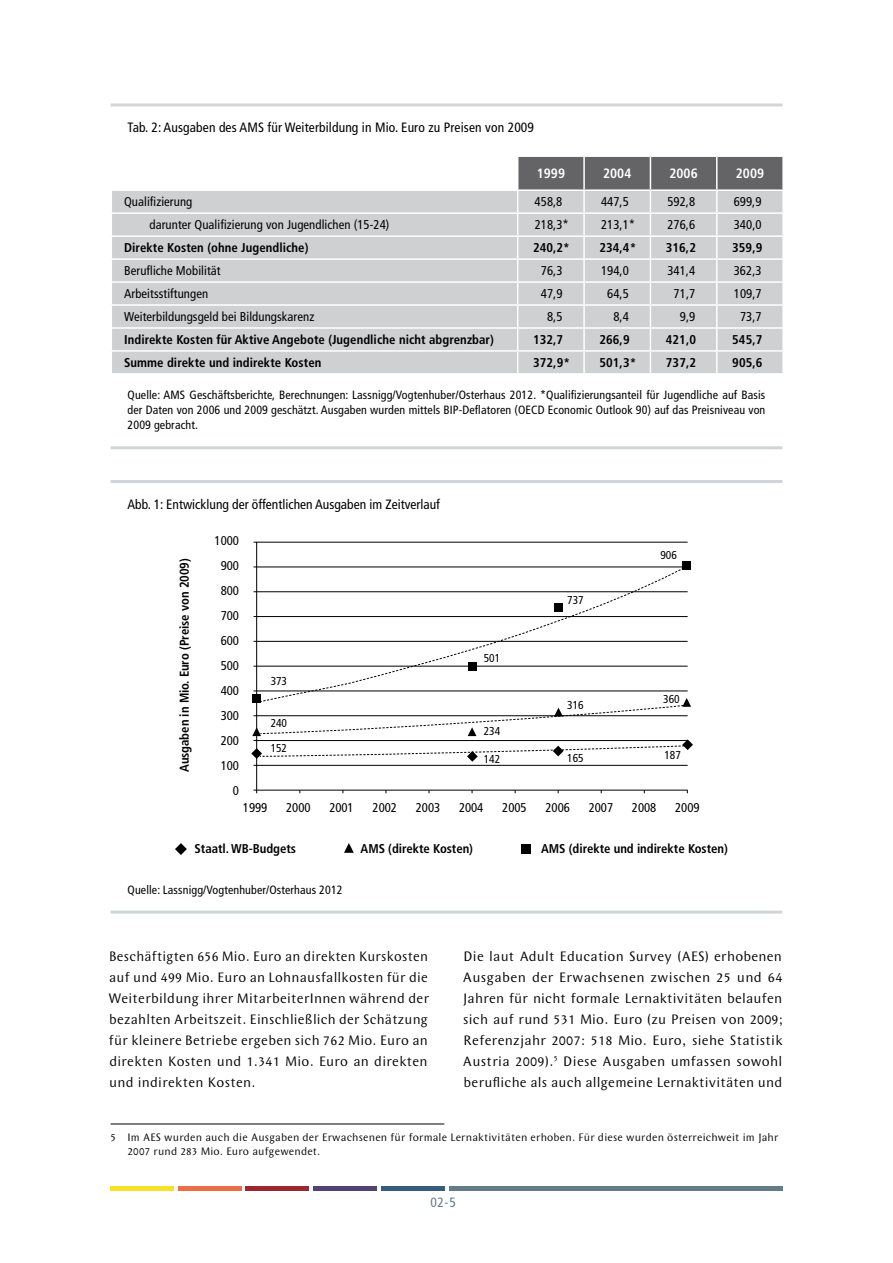
<style>
.page{position:relative;width:893px;height:1263px;background:#fff}
.page>*{position:absolute;margin:0;border:0;box-sizing:border-box;transform-origin:0 0}
.t1{font:14.25px/21px "Wunderlich";letter-spacing:.02em;color:#000;text-align:justify}
.t2{font:condensed 13.5px "Frutiger LT Std";color:#000}
.t3{font:700 condensed 13.5px "Frutiger LT Std";letter-spacing:.005em;color:#fff}
.t4{font:condensed 13.5px "Frutiger LT Std";color:#627c8c}
.t5{font:condensed 12.75px/25px "Frutiger LT Std";letter-spacing:.005em;color:#000;text-align:right}
.t6{font:700 condensed 12.75px "Frutiger LT Std";letter-spacing:.005em;color:#000}
.t7{font:condensed 12px/15px "Frutiger LT Std";letter-spacing:.01em;color:#000;text-align:justify}
.t8{font:condensed 11.55px "Frutiger LT Std";letter-spacing:-.005em;color:#000}
.t9{font:11.25px/13.5px "Wunderlich";letter-spacing:.015em;color:#000}
</style>
<div class="page">
<div style="left:111px;top:1186px;width:63px;height:5px;background:#f6e329"></div>
<div style="left:178px;top:1186px;width:64px;height:5px;background:#eb6f46"></div>
<div style="left:246px;top:1186px;width:63px;height:5px;background:#9b2731"></div>
<div style="left:313px;top:1186px;width:64px;height:5px;background:#524472"></div>
<div style="left:381px;top:1186px;width:63px;height:5px;background:#365d7b"></div>
<div style="left:449px;top:1186px;width:333px;height:5px;background:#627c8c"></div>
<hr style="left:111px;top:103px;width:671px;height:3px;background:#d1d5d9">
<hr style="left:111px;top:446px;width:671px;height:3px;background:#d1d5d9">
<div style="left:112px;top:191px;width:405px;height:182px;background:#ced0d1"></div>
<hr style="left:111px;top:212px;width:407px;height:2px;background:#fff">
<hr style="left:111px;top:235px;width:407px;height:2px;background:#fff">
<hr style="left:111px;top:258px;width:407px;height:2px;background:#fff">
<hr style="left:111px;top:281px;width:407px;height:2px;background:#fff">
<hr style="left:111px;top:304px;width:407px;height:2px;background:#fff">
<hr style="left:111px;top:327px;width:407px;height:2px;background:#fff">
<hr style="left:111px;top:350px;width:407px;height:2px;background:#fff">
<svg style="left:517px;top:156px;width:266px;height:217px;background:#c3c5c6"></svg>
<hr style="left:717px;top:350px;width:67px;height:2px;background:#fff">
<hr style="left:716px;top:352px;width:2px;height:21px;background:#fff">
<hr style="left:782px;top:352px;width:2px;height:21px;background:#fff">
<hr style="left:111px;top:480px;width:671px;height:3px;background:#d1d5d9">
<hr style="left:111px;top:911px;width:671px;height:3px;background:#d1d5d9">
<div style="left:521px;top:844px;width:10px;height:10px;background:#000"></div>
<hr style="left:254px;top:542px;width:434px;height:1px;background:#000">
<hr style="left:254px;top:765px;width:434px;height:1px;background:#000">
<hr style="left:254px;top:790px;width:434px;height:1px;background:#000">
<hr style="left:256px;top:542px;width:1px;height:251px;background:#000">
<div style="left:682px;top:561px;width:9px;height:9px;background:#000"></div>
<svg style="left:251px;top:567px;width:442px;height:195px"></svg>
<svg style="left:175px;top:843px;width:12px;height:12px"></svg>
<svg style="left:344px;top:843px;width:10px;height:10px"></svg>
<hr style="left:111px;top:1123px;width:333px;height:1px;background:#000">
<p class="t2" style="left:128px;top:119px;width:408px">Tab. 2: Ausgaben des AMS für Weiterbildung in Mio. Euro zu Preisen von 2009</p>
<p class="t3" style="left:537px;top:166px;width:30px">1999</p>
<p class="t3" style="left:603px;top:166px;width:30px">2004</p>
<p class="t3" style="left:669px;top:166px;width:30px">2006</p>
<p class="t3" style="left:736px;top:166px;width:30px">2009</p>
<p class="t5" style="left:124px;top:190px;width:70px">Qualifizierung</p>
<p class="t5" style="left:535px;top:190px;width:29px">458,8</p>
<p class="t5" style="left:601px;top:190px;width:29px">447,5</p>
<p class="t5" style="left:667px;top:190px;width:29px">592,8</p>
<p class="t5" style="left:734px;top:190px;width:29px">699,9</p>
<p class="t5" style="left:150px;top:213px;width:241px">darunter Qualifizierung von Jugendlichen (15-24)</p>
<p class="t5" style="left:535px;top:213px;width:36px">218,3*</p>
<p class="t5" style="left:601px;top:213px;width:36px">213,1*</p>
<p class="t5" style="left:667px;top:213px;width:29px">276,6</p>
<p class="t5" style="left:734px;top:213px;width:29px">340,0</p>
<p class="t6" style="left:124px;top:240px;width:186px">Direkte Kosten (ohne Jugendliche)</p>
<p class="t6" style="left:533px;top:240px;width:38px">240,2*</p>
<p class="t6" style="left:599px;top:240px;width:38px">234,4*</p>
<p class="t6" style="left:666px;top:240px;width:32px">316,2</p>
<p class="t6" style="left:732px;top:240px;width:32px">359,9</p>
<p class="t5" style="left:124px;top:258px;width:98px">Berufliche Mobilität</p>
<p class="t5" style="left:541px;top:258px;width:23px">76,3</p>
<p class="t5" style="left:601px;top:258px;width:29px">194,0</p>
<p class="t5" style="left:667px;top:258px;width:29px">341,4</p>
<p class="t5" style="left:734px;top:258px;width:29px">362,3</p>
<p class="t5" style="left:124px;top:281px;width:86px">Arbeitsstiftungen</p>
<p class="t5" style="left:541px;top:281px;width:23px">47,9</p>
<p class="t5" style="left:607px;top:281px;width:23px">64,5</p>
<p class="t5" style="left:674px;top:281px;width:23px">71,7</p>
<p class="t5" style="left:734px;top:281px;width:29px">109,7</p>
<p class="t5" style="left:124px;top:304px;width:192px">Weiterbildungsgeld bei Bildungskarenz</p>
<p class="t5" style="left:547px;top:304px;width:17px">8,5</p>
<p class="t5" style="left:613px;top:304px;width:17px">8,4</p>
<p class="t5" style="left:680px;top:304px;width:17px">9,9</p>
<p class="t5" style="left:740px;top:304px;width:23px">73,7</p>
<p class="t6" style="left:124px;top:332px;width:371px">Indirekte Kosten für Aktive Angebote (Jugendliche nicht abgrenzbar)</p>
<p class="t6" style="left:533px;top:332px;width:32px">132,7</p>
<p class="t6" style="left:600px;top:332px;width:32px">266,9</p>
<p class="t6" style="left:666px;top:332px;width:32px">421,0</p>
<p class="t6" style="left:732px;top:332px;width:32px">545,7</p>
<p class="t6" style="left:124px;top:355px;width:199px">Summe direkte und indirekte Kosten</p>
<p class="t6" style="left:533px;top:355px;width:38px">372,9*</p>
<p class="t6" style="left:600px;top:355px;width:38px">501,3*</p>
<p class="t6" style="left:666px;top:355px;width:32px">737,2</p>
<p class="t6" style="left:732px;top:355px;width:32px">905,6</p>
<p class="t7" style="left:128px;top:388px;width:639px">Quelle: AMS Geschäftsberichte, Berechnungen: Lassnigg/Vogtenhuber/Osterhaus 2012. *Qualifizierungsanteil für Jugendliche auf Basis der Daten von 2006 und 2009 geschätzt. Ausgaben wurden mittels BIP-Deflatoren (OECD Economic Outlook 90) auf das Preisniveau von 2009 gebracht.</p>
<p class="t2" style="left:128px;top:496px;width:314px">Abb. 1: Entwicklung der öffentlichen Ausgaben im Zeitverlauf</p>
<p class="t6" style="left:177px;top:772px;width:216px;rotate:-90deg">Ausgaben in Mio. Euro (Preise von 2009)</p>
<p class="t5" style="left:215px;top:528px;width:26px">1000<br>900<br>800<br>700<br>600<br>500<br>400<br>300<br>200<br>100<br>0</p>
<p class="t8" style="left:271px;top:674px;width:18px">373</p>
<p class="t8" style="left:271px;top:716px;width:18px">240</p>
<p class="t8" style="left:271px;top:741px;width:18px">152</p>
<p class="t8" style="left:484px;top:651px;width:18px">501</p>
<p class="t8" style="left:484px;top:724px;width:18px">234</p>
<p class="t8" style="left:567px;top:593px;width:18px">737</p>
<p class="t8" style="left:567px;top:698px;width:18px">316</p>
<p class="t8" style="left:660px;top:548px;width:18px">906</p>
<p class="t8" style="left:663px;top:692px;width:18px">360</p>
<p class="t8" style="left:484px;top:752px;width:18px">142</p>
<p class="t8" style="left:567px;top:751px;width:18px">165</p>
<p class="t8" style="left:664px;top:749px;width:18px">187</p>
<p class="t5" style="left:243px;top:795px;width:26px">1999</p>
<p class="t5" style="left:286px;top:795px;width:26px">2000</p>
<p class="t5" style="left:329px;top:795px;width:26px">2001</p>
<p class="t5" style="left:373px;top:795px;width:26px">2002</p>
<p class="t5" style="left:416px;top:795px;width:26px">2003</p>
<p class="t5" style="left:459px;top:795px;width:26px">2004</p>
<p class="t5" style="left:502px;top:795px;width:26px">2005</p>
<p class="t5" style="left:545px;top:795px;width:26px">2006</p>
<p class="t5" style="left:589px;top:795px;width:26px">2007</p>
<p class="t5" style="left:632px;top:795px;width:26px">2008</p>
<p class="t5" style="left:675px;top:795px;width:26px">2009</p>
<p class="t6" style="left:195px;top:841px;width:103px">Staatl. WB-Budgets</p>
<p class="t6" style="left:361px;top:841px;width:114px">AMS (direkte Kosten)</p>
<p class="t6" style="left:541px;top:841px;width:188px">AMS (direkte und indirekte Kosten)</p>
<p class="t7" style="left:128px;top:882px;width:217px">Quelle: Lassnigg/Vogtenhuber/Osterhaus 2012</p>
<p class="t1" style="left:109px;top:946px;width:322px">Beschäftigten 656 Mio. Euro an direkten Kurskosten auf und 499 Mio. Euro an Lohnausfallkosten für die Weiterbildung ihrer MitarbeiterInnen während der bezahlten Arbeitszeit. Einschließlich der Schätzung für kleinere Betriebe ergeben sich 762 Mio. Euro an direkten Kosten und 1.341 Mio. Euro an direkten und indirekten Kosten.</p>
<p class="t1" style="left:463px;top:946px;width:322px">Die laut Adult Education Survey (AES) erhobenen Ausgaben der Erwachsenen zwischen 25 und 64<br>Jahren für nicht formale Lernaktivitäten belaufen sich auf rund 531 Mio. Euro (zu Preisen von 2009; Referenzjahr 2007: 518 Mio. Euro, siehe Statistik Austria 2009).<sup>5</sup> Diese Ausgaben umfassen sowohl berufliche als auch allgemeine Lernaktivitäten und</p>
<p class="t9" style="left:128px;top:1131px;width:652px;text-indent:-17px">5 Im AES wurden auch die Ausgaben der Erwachsenen für formale Lernaktivitäten erhoben. Für diese wurden österreichweit im Jahr<br>2007 rund 283 Mio. Euro aufgewendet.</p>
<p class="t4" style="left:430px;top:1195px;width:27px">02-5</p>
</div>
